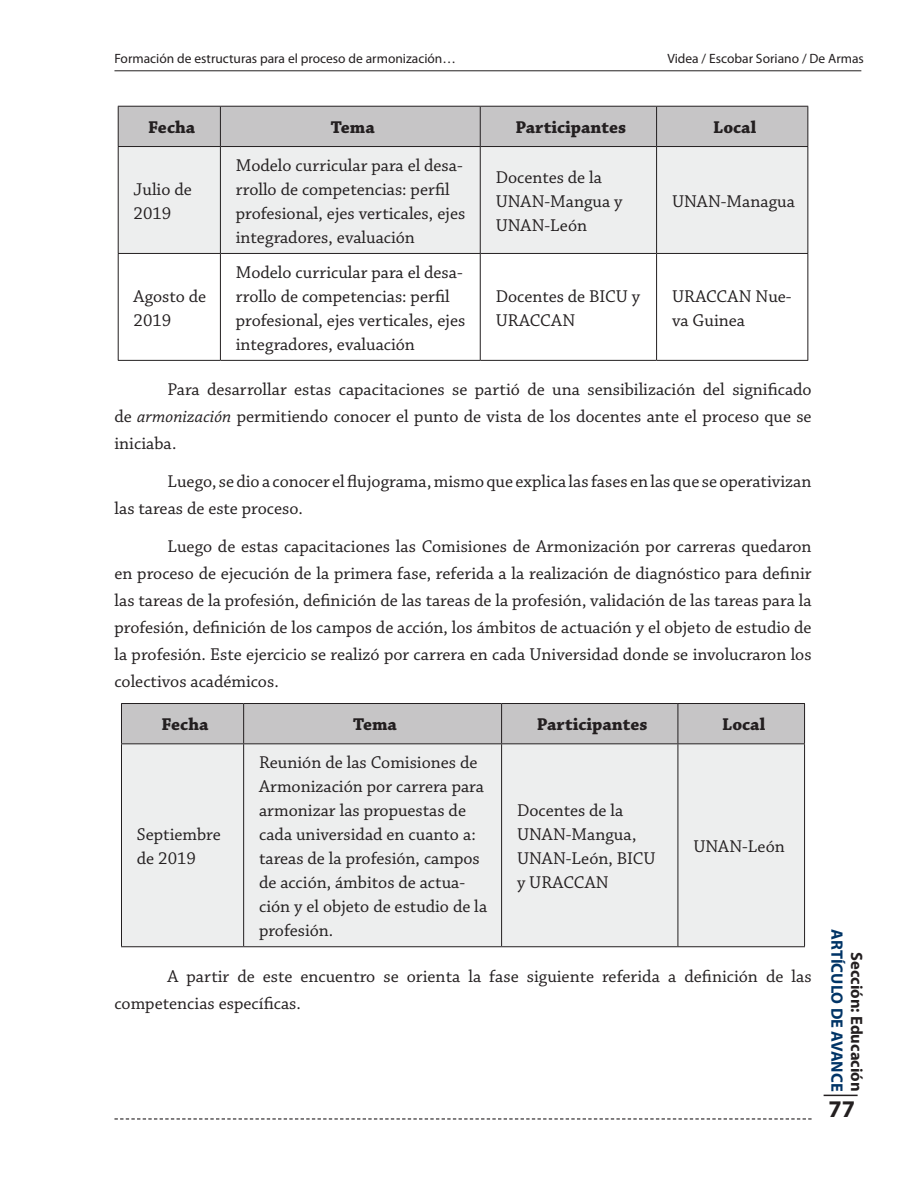
<style>
.page{position:relative;width:918px;height:1188px;background:#fff}
.page>*{position:absolute;margin:0;border:0;box-sizing:border-box;transform-origin:0 0}
.t1{font:700 24px "Myriad Pro";color:#231f20}
.TablasTexto{font:18px/24px "Chaparral Pro";color:#231f20}
.TablasTitulos{font:700 18px "Chaparral Pro";color:#231f20}
.t2{font:700 16.5px "Myriad Pro";color:#231f20}
.t3{font:700 16.5px "Myriad Pro";color:#003466}
.t4{font:13.5px "Myriad Pro";color:#231f20}
.s1{font-style:italic}
</style>
<div class="page">
<div style="left:119px;top:107px;width:688px;height:39px;background:#c6c5c6"></div>
<div style="left:119px;top:147px;width:688px;height:106px;background:#edeeee"></div>
<hr style="left:118px;top:147px;width:1px;height:106px;background:#231f20">
<hr style="left:220px;top:147px;width:1px;height:106px;background:#231f20">
<hr style="left:480px;top:147px;width:1px;height:106px;background:#231f20">
<hr style="left:656px;top:147px;width:1px;height:106px;background:#231f20">
<hr style="left:807px;top:147px;width:1px;height:106px;background:#231f20">
<hr style="left:118px;top:253px;width:102px;height:1px;background:#231f20">
<hr style="left:118px;top:254px;width:1px;height:106px;background:#231f20">
<hr style="left:118px;top:360px;width:102px;height:1px;background:#231f20">
<hr style="left:220px;top:253px;width:260px;height:1px;background:#231f20">
<hr style="left:220px;top:254px;width:1px;height:106px;background:#231f20">
<hr style="left:220px;top:360px;width:260px;height:1px;background:#231f20">
<hr style="left:480px;top:253px;width:177px;height:1px;background:#231f20">
<hr style="left:480px;top:254px;width:1px;height:106px;background:#231f20">
<hr style="left:480px;top:360px;width:177px;height:1px;background:#231f20">
<hr style="left:657px;top:253px;width:151px;height:1px;background:#231f20">
<hr style="left:656px;top:254px;width:1px;height:106px;background:#231f20">
<hr style="left:807px;top:254px;width:1px;height:106px;background:#231f20">
<hr style="left:657px;top:360px;width:151px;height:1px;background:#231f20">
<hr style="left:118px;top:106px;width:102px;height:1px;background:#231f20">
<hr style="left:118px;top:107px;width:1px;height:39px;background:#231f20">
<hr style="left:118px;top:146px;width:102px;height:1px;background:#231f20">
<hr style="left:220px;top:106px;width:260px;height:1px;background:#231f20">
<hr style="left:220px;top:107px;width:1px;height:39px;background:#231f20">
<hr style="left:220px;top:146px;width:260px;height:1px;background:#231f20">
<hr style="left:480px;top:106px;width:177px;height:1px;background:#231f20">
<hr style="left:480px;top:107px;width:1px;height:39px;background:#231f20">
<hr style="left:480px;top:146px;width:177px;height:1px;background:#231f20">
<hr style="left:657px;top:106px;width:151px;height:1px;background:#231f20">
<hr style="left:656px;top:107px;width:1px;height:39px;background:#231f20">
<hr style="left:807px;top:107px;width:1px;height:39px;background:#231f20">
<hr style="left:657px;top:146px;width:151px;height:1px;background:#231f20">
<div style="left:122px;top:704px;width:682px;height:39px;background:#c6c5c6"></div>
<div style="left:122px;top:744px;width:682px;height:202px;background:#edeeee"></div>
<hr style="left:121px;top:744px;width:1px;height:202px;background:#231f20">
<hr style="left:121px;top:946px;width:123px;height:1px;background:#231f20">
<hr style="left:243px;top:744px;width:1px;height:202px;background:#231f20">
<hr style="left:244px;top:946px;width:258px;height:1px;background:#231f20">
<hr style="left:501px;top:744px;width:1px;height:202px;background:#231f20">
<hr style="left:502px;top:946px;width:176px;height:1px;background:#231f20">
<hr style="left:678px;top:744px;width:1px;height:202px;background:#231f20">
<hr style="left:804px;top:744px;width:1px;height:202px;background:#231f20">
<hr style="left:678px;top:946px;width:127px;height:1px;background:#231f20">
<hr style="left:121px;top:703px;width:123px;height:1px;background:#231f20">
<hr style="left:121px;top:704px;width:1px;height:39px;background:#231f20">
<hr style="left:121px;top:743px;width:123px;height:1px;background:#231f20">
<hr style="left:244px;top:703px;width:258px;height:1px;background:#231f20">
<hr style="left:243px;top:704px;width:1px;height:39px;background:#231f20">
<hr style="left:244px;top:743px;width:258px;height:1px;background:#231f20">
<hr style="left:502px;top:703px;width:176px;height:1px;background:#231f20">
<hr style="left:501px;top:704px;width:1px;height:39px;background:#231f20">
<hr style="left:502px;top:743px;width:176px;height:1px;background:#231f20">
<hr style="left:678px;top:703px;width:127px;height:1px;background:#231f20">
<hr style="left:678px;top:704px;width:1px;height:39px;background:#231f20">
<hr style="left:804px;top:704px;width:1px;height:39px;background:#231f20">
<hr style="left:678px;top:743px;width:127px;height:1px;background:#231f20">
<hr style="left:114px;top:70px;width:747px;height:1px;background:#231f20">
<hr style="left:824px;top:1095px;width:34px;height:1px;background:#231f20">
<svg style="left:114px;top:1118px;width:698px;height:2px"></svg>
<p class="t4" style="left:114px;top:50px;width:343px">Formación de estructuras para el proceso de armonización…</p>
<p class="t4" style="left:667px;top:50px;width:198px">Videa / Escobar Soriano / De Armas</p>
<p class="TablasTitulos" style="left:148px;top:117px;width:49px">Fecha</p>
<p class="TablasTitulos" style="left:331px;top:117px;width:45px">Tema</p>
<p class="TablasTitulos" style="left:516px;top:117px;width:112px">Participantes</p>
<p class="TablasTitulos" style="left:713px;top:117px;width:45px">Local</p>
<p class="TablasTexto" style="left:134px;top:178px;width:60px">Julio de<br>2019</p>
<p class="TablasTexto" style="left:134px;top:285px;width:74px">Agosto de<br>2019</p>
<p class="TablasTexto" style="left:236px;top:154px;width:231px">Modelo curricular para el desa&shy;rrollo de competencias: perfil profesional, ejes verticales, ejes integradores, evaluación</p>
<p class="TablasTexto" style="left:236px;top:261px;width:231px">Modelo curricular para el desa&shy;rrollo de competencias: perfil profesional, ejes verticales, ejes integradores, evaluación</p>
<p class="TablasTexto" style="left:496px;top:166px;width:128px">Docentes de la<br>UNAN-Mangua y<br>UNAN-León</p>
<p class="TablasTexto" style="left:672px;top:190px;width:124px">UNAN-Managua</p>
<p class="TablasTexto" style="left:496px;top:285px;width:146px">Docentes de BICU y<br>URACCAN</p>
<p class="TablasTexto" style="left:672px;top:285px;width:121px">URACCAN Nue&shy;va Guinea</p>
<p class="TablasTexto" style="left:114px;top:377px;width:699px;line-height:27px;text-align:justify;text-indent:53px">Para desarrollar estas capacitaciones se partió de una sensibilización del significado de <span class="s1">armonización</span> permitiendo conocer el punto de vista de los docentes ante el proceso que se iniciaba.</p>
<p class="TablasTexto" style="left:114px;top:468px;width:699px;line-height:27px;text-indent:53px">Luego, se dio a conocer el flujograma, mismo que explica las fases en las que se operativizan las tareas de este proceso.</p>
<p class="TablasTexto" style="left:114px;top:533px;width:699px;line-height:27px;text-align:justify;text-indent:53px">Luego de estas capacitaciones las Comisiones de Armonización por carreras quedaron en proceso de ejecución de la primera fase, referida a la realización de diagnóstico para definir las tareas de la profesión, definición de las tareas de la profesión, validación de las tareas para la profesión, definición de los campos de acción, los ámbitos de actuación y el objeto de estudio de la profesión. Este ejercicio se realizó por carrera en cada Universidad donde se involucraron los colectivos académicos.</p>
<p class="TablasTitulos" style="left:161px;top:714px;width:49px">Fecha</p>
<p class="TablasTitulos" style="left:353px;top:714px;width:45px">Tema</p>
<p class="TablasTitulos" style="left:537px;top:714px;width:112px">Participantes</p>
<p class="TablasTitulos" style="left:722px;top:714px;width:45px">Local</p>
<p class="TablasTexto" style="left:137px;top:823px;width:85px">Septiembre de 2019</p>
<p class="TablasTexto" style="left:259px;top:751px;width:230px">Reunión de las Comisiones de<br>Armonización por carrera para armonizar las propuestas de cada universidad en cuanto a: tareas de la profesión, campos de acción, ámbitos de actua&shy;ción y el objeto de estudio de la profesión.</p>
<p class="TablasTexto" style="left:517px;top:799px;width:140px">Docentes de la<br>UNAN-Mangua,<br>UNAN-León, BICU y URACCAN</p>
<p class="TablasTexto" style="left:693px;top:835px;width:93px">UNAN-León</p>
<p class="TablasTexto" style="left:114px;top:963px;width:699px;line-height:27px;text-indent:53px">A partir de este encuentro se orienta la fase siguiente referida a definición de las competencias específicas.</p>
<p class="t3" style="left:848px;top:929px;width:164px;rotate:90deg">ARTÍCULO DE AVANCE</p>
<h1 class="t1" style="left:828px;top:1093px;width:28px">77</h1>
<p class="t2" style="left:868px;top:952px;width:141px;rotate:90deg">Sección: Educación</p>
</div>
